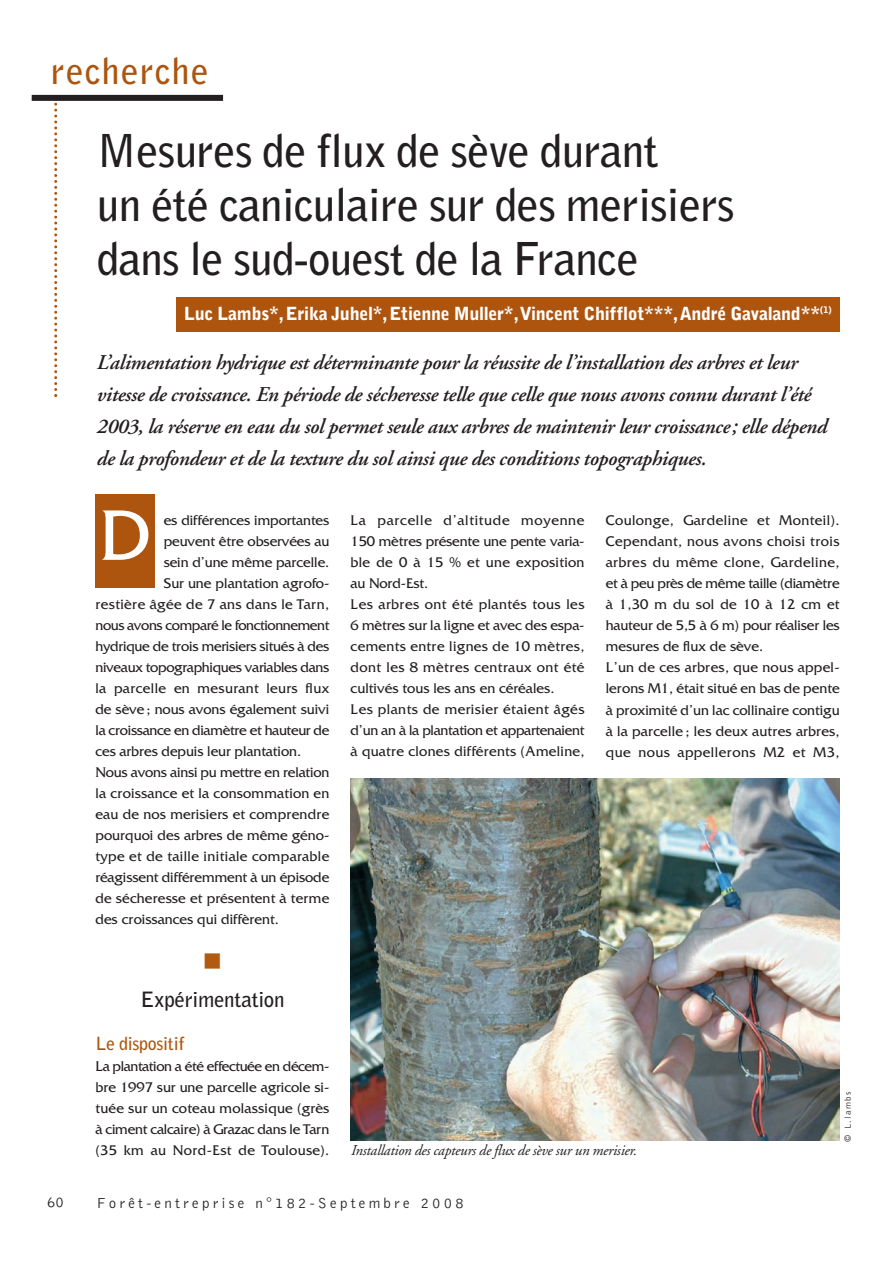
<style>
.page{position:relative;width:893px;height:1263px;background:#fff}
.page>*{position:absolute;margin:0;border:0;box-sizing:border-box;transform-origin:0 0}
.t1{font:75px "Friz Quadrata";color:#fff}
.t2{font:700 45px/54px "Bell Gothic";letter-spacing:-.015em;color:#231f20}
.t3{font:700 36px "Bell Gothic";letter-spacing:.03em;color:#ad550f}
.t4{font:italic 600 21px/32px "Adobe Garamond";letter-spacing:-.015em;color:#231f20}
.t5{font:700 21px "Bell Gothic";letter-spacing:-.015em;color:#231f20}
.t6{font:900 18px "Bell Gothic";letter-spacing:-.015em;color:#fff}
.t7{font:700 18px "Bell Gothic";letter-spacing:-.015em;color:#ad550f}
.t8{font:16.5px "Zapf Dingbats IT Cby BT";color:#b15b10}
.t9{font:italic 15px "Adobe Garamond";letter-spacing:-.015em;color:#231f20}
.t10{font:300 15px "Bell Gothic";letter-spacing:.21em;color:#231f20}
.t11{font:14.7px/21px "Friz Quadrata";color:#231f20}
.t12{font:14.7px "Friz Quadrata";letter-spacing:-.02em;color:#231f20}
.t13{font:14.7px "Friz Quadrata";letter-spacing:.02em;color:#231f20}
.t14{font:14.7px "Friz Quadrata";letter-spacing:-.03em;color:#231f20}
.t15{font:14.7px "Friz Quadrata";letter-spacing:.025em;color:#231f20}
.t16{font:300 9px "Bell Gothic";letter-spacing:.14em;color:#231f20}
</style>
<div class="page">
<svg style="left:54px;top:102px;width:3px;height:295px"></svg>
<div style="left:32px;top:95px;width:191px;height:6px;background:#231f20"></div>
<div style="left:176px;top:298px;width:664px;height:34px;background:#ad550f"></div>
<div style="left:95px;top:495px;width:60px;height:93px;background:#ad550f"></div>
<img style="left:351px;top:779px;width:489px;height:361px">
<h3 class="t3" style="left:51px;top:57px;width:159px">recherche</h3>
<h2 class="t2" style="left:97px;top:127px;width:639px">Mesures de flux de sève durant<br>un été caniculaire sur des merisiers dans le sud-ouest de la France</h2>
<p class="t6" style="left:184px;top:307px;width:649px">Luc Lambs*,Erika Juhel*,Etienne Muller*,Vincent Chifflot***,André Gavaland**<sup>(1)</sup></p>
<p class="t4" style="left:97px;top:349px;width:732px">L’alimentation hydrique est déterminante pour la réussite de l’installation des arbres et leur vitesse de croissance. En période de sécheresse telle que celle que nous avons connu durant l’été 2003, la réserve en eau du sol permet seule aux arbres de maintenir leur croissance; elle dépend de la profondeur et de la texture du sol ainsi que des conditions topographiques.</p>
<h1 class="t1" style="left:100px;top:509px;width:52px">D</h1>
<p class="t11" style="left:164px;top:511px;width:167px">es différences importantes</p>
<p class="t11" style="left:164px;top:532px;width:167px">peuvent être observées au</p>
<p class="t11" style="left:164px;top:553px;width:167px">sein d’une même parcelle.</p>
<p class="t11" style="left:164px;top:574px;width:167px">Sur une plantation agrofo-</p>
<p class="t13" style="left:95px;top:599px;width:235px">restière âgée de 7 ans dans le Tarn,</p>
<p class="t14" style="left:95px;top:620px;width:235px">nous avons comparé le fonctionnement</p>
<p class="t11" style="left:95px;top:637px;width:235px">hydrique de trois merisiers situés à des</p>
<p class="t12" style="left:95px;top:662px;width:235px">niveaux topographiques variables dans</p>
<p class="t13" style="left:95px;top:683px;width:235px">la parcelle en mesurant leurs flux</p>
<p class="t11" style="left:95px;top:700px;width:235px">de sève; nous avons également suivi</p>
<p class="t12" style="left:95px;top:725px;width:235px">la croissance en diamètre et hauteur de</p>
<p class="t11" style="left:95px;top:742px;width:207px">ces arbres depuis leur plantation.</p>
<p class="t11" style="left:95px;top:763px;width:235px">Nous avons ainsi pu mettre en relation</p>
<p class="t11" style="left:95px;top:784px;width:235px">la croissance et la consommation en</p>
<p class="t11" style="left:95px;top:806px;width:235px">eau de nos merisiers et comprendre</p>
<p class="t11" style="left:95px;top:827px;width:235px">pourquoi des arbres de même géno-</p>
<p class="t15" style="left:95px;top:852px;width:235px">type et de taille initiale comparable</p>
<p class="t11" style="left:95px;top:869px;width:235px">réagissent différemment à un épisode</p>
<p class="t11" style="left:95px;top:890px;width:235px">de sécheresse et présentent à terme</p>
<p class="t11" style="left:95px;top:911px;width:185px">des croissances qui diffèrent.</p>
<p class="t8" style="left:204px;top:953px;width:18px">■</p>
<h3 class="t5" style="left:141px;top:992px;width:145px">Expérimentation</h3>
<p class="t7" style="left:95px;top:1037px;width:90px">Le dispositif</p>
<p class="t11" style="left:95px;top:1057px;width:235px;text-align:justify">La plantation a été effectuée en décem&shy;bre 1997 sur une parcelle agricole si&shy;tuée sur un coteau molassique (grès à ciment calcaire) à Grazac dans le Tarn (35 km au Nord-Est de Toulouse).</p>
<p class="t11" style="left:351px;top:511px;width:235px">La parcelle d’altitude moyenne 150 mètres présente une pente varia&shy;ble de 0 à 15 % et une exposition au Nord-Est.<br>Les arbres ont été plantés tous les 6 mètres sur la ligne et avec des espa&shy;cements entre lignes de 10 mètres, dont les 8 mètres centraux ont été cultivés tous les ans en céréales.<br>Les plants de merisier étaient âgés d’un an à la plantation et appartenaient à quatre clones différents (Ameline,</p>
<p class="t11" style="left:606px;top:512px;width:235px">Coulonge, Gardeline et Monteil).<br>Cependant, nous avons choisi trois arbres du même clone, Gardeline, et à peu près de même taille (diamètre à 1,30 m du sol de 10 à 12 cm et hauteur de 5,5 à 6 m) pour réaliser les mesures de flux de sève.<br>L’un de ces arbres, que nous appel&shy;lerons M1, était situé en bas de pente à proximité d’un lac collinaire contigu à la parcelle ; les deux autres arbres, que nous appellerons M2 et M3,</p>
<p class="t9" style="left:351px;top:1144px;width:288px">Installation des capteurs de flux de sève sur un merisier.</p>
<p class="t16" style="left:844px;top:1142px;width:51px;rotate:-90deg">© L.lambs</p>
<p class="t10" style="left:47px;top:1196px;width:18px">60</p>
<p class="t10" style="left:97px;top:1197px;width:368px">Forêt-entreprise n°182-Septembre 2008</p>
</div>
